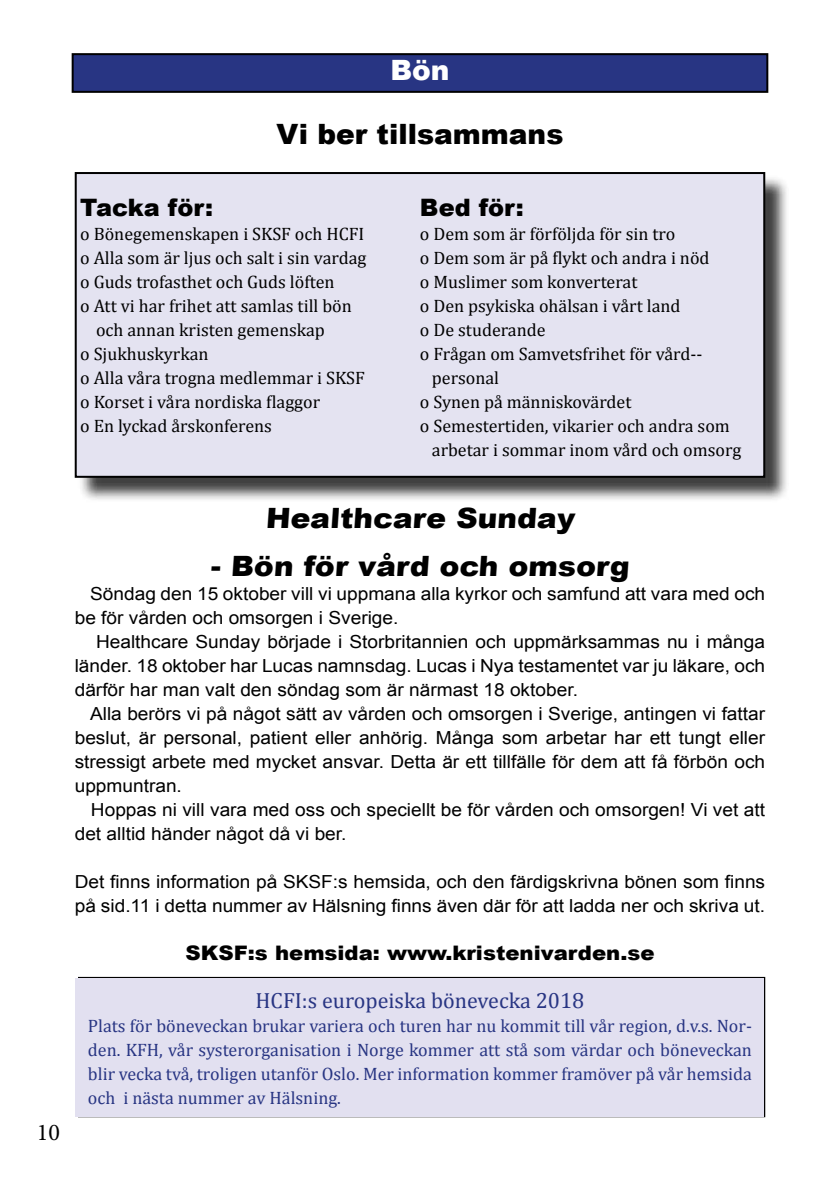
<style>
.page{position:relative;width:840px;height:1191px;background:#fff}
.page>*{position:absolute;margin:0;border:0;box-sizing:border-box;transform-origin:0 0}
.t1{font:900 28px "Arial";color:#000;scale:1.06 1}
.t2{font:900 28px "Arial";color:#000}
.t3{font:900 28px "Arial";color:#fff}
.t4{font:900 24px "Arial";color:#000}
.t5{font:24px "Minion Pro";color:#000}
.t6{font:22px "Cambria";color:#283583}
.t7{font:900 20px "Arial";color:#000;scale:1.06 1}
.t8{font:18px/24px "Arial";color:#000;scale:1.06 1}
.t9{font:18px "Cambria";color:#000}
.t10{font:18px/24px "Cambria";color:#283583;text-align:justify}
</style>
<div class="page">
<div style="left:78px;top:175px;width:711px;height:328px;background:#000;opacity:.75"></div>
<div style="left:76px;top:173px;width:687px;height:304px;background:#e4e3f1"></div>
<div style="left:75px;top:172px;width:689px;height:306px;border:2px solid #000"></div>
<div style="left:73px;top:54px;width:693px;height:38px;background:#283583"></div>
<div style="left:72px;top:53px;width:695px;height:40px;border:2px solid #000"></div>
<div style="left:75px;top:977px;width:689px;height:140px;background:#e2e0f0;border:2px solid #fff"></div>
<h1 class="t3" style="left:390px;top:50px;width:61px">Bön</h1>
<h1 class="t2" style="left:276px;top:114px;width:288px">Vi ber tillsammans</h1>
<h2 class="t4" style="left:80px;top:190px;width:134px">Tacka för:</h2>
<p class="t9" style="left:80px;top:223px;width:285px">o Bönegemenskapen i SKSF och HCFI</p>
<p class="t9" style="left:80px;top:247px;width:287px">o Alla som är ljus och salt i sin vardag</p>
<p class="t9" style="left:80px;top:271px;width:256px">o Guds trofasthet och Guds löften</p>
<p class="t9" style="left:80px;top:295px;width:273px">o Att vi har frihet att samlas till bön</p>
<p class="t9" style="left:96px;top:319px;width:230px">och annan kristen gemenskap</p>
<p class="t9" style="left:80px;top:343px;width:130px">o Sjukhuskyrkan</p>
<p class="t9" style="left:80px;top:367px;width:286px">o Alla våra trogna medlemmar i SKSF</p>
<p class="t9" style="left:80px;top:391px;width:241px">o Korset i våra nordiska flaggor</p>
<p class="t9" style="left:80px;top:415px;width:193px">o En lyckad årskonferens</p>
<h2 class="t4" style="left:420px;top:190px;width:105px">Bed för:</h2>
<p class="t9" style="left:420px;top:223px;width:257px">o Dem som är förföljda för sin tro</p>
<p class="t9" style="left:420px;top:247px;width:291px">o Dem som är på flykt och andra i nöd</p>
<p class="t9" style="left:420px;top:271px;width:219px">o Muslimer som konverterat</p>
<p class="t9" style="left:420px;top:295px;width:262px">o Den psykiska ohälsan i vårt land</p>
<p class="t9" style="left:420px;top:319px;width:127px">o De studerande</p>
<p class="t9" style="left:420px;top:343px;width:284px">o Frågan om Samvetsfrihet för vård--</p>
<p class="t9" style="left:431px;top:367px;width:69px">personal</p>
<p class="t9" style="left:420px;top:391px;width:213px">o Synen på människovärdet</p>
<p class="t9" style="left:420px;top:415px;width:311px">o Semestertiden, vikarier och andra som</p>
<p class="t9" style="left:431px;top:439px;width:311px">arbetar i sommar inom vård och omsorg</p>
<h2 class="t5" style="left:37px;top:1116px;width:25px">10</h2>
<h1 class="t1" style="left:265px;top:498px;width:293px">Healthcare Sunday</h1>
<h1 class="t1" style="left:210px;top:546px;width:399px">- Bön för vård och omsorg</h1>
<p class="t8" style="left:75px;top:582px;width:652px;text-indent:15px">Söndag den 15 oktober vill vi uppmana alla kyrkor och samfund att vara med och be för vården och omsorgen i Sverige.</p>
<p class="t8" style="left:75px;top:630px;width:652px;text-align:justify;text-indent:21px">Healthcare Sunday började i Storbritannien och uppmärksammas nu i många länder. 18 oktober har Lucas namnsdag. Lucas i Nya testamentet var ju läkare, och därför har man valt den söndag som är närmast 18 oktober.</p>
<p class="t8" style="left:75px;top:702px;width:652px;text-align:justify;text-indent:15px">Alla berörs vi på något sätt av vården och omsorgen i Sverige, antingen vi fattar beslut, är personal, patient eller anhörig. Många som arbetar har ett tungt eller stressigt arbete med mycket ansvar. Detta är ett tillfälle för dem att få förbön och uppmuntran.</p>
<p class="t8" style="left:75px;top:798px;width:652px;text-indent:16px">Hoppas ni vill vara med oss och speciellt be för vården och omsorgen! Vi vet att det alltid händer något då vi ber.</p>
<p class="t8" style="left:75px;top:870px;width:652px">Det finns information på SKSF:s hemsida, och den färdigskrivna bönen som finns på sid.11 i detta nummer av Hälsning finns även där för att ladda ner och skriva ut.</p>
<p class="t7" style="left:185px;top:938px;width:444px">SKSF:s hemsida: www.kristenivarden.se</p>
<p class="t6" style="left:255px;top:988px;width:330px">HCFI:s europeiska bönevecka 2018</p>
<p class="t10" style="left:88px;top:1014px;width:665px">Plats för böneveckan brukar variera och turen har nu kommit till vår region, d.v.s. Nor&shy;den. KFH, vår systerorganisation i Norge kommer att stå som värdar och böneveckan blir vecka två, troligen utanför Oslo. Mer information kommer framöver på vår hemsida och i nästa nummer av Hälsning.</p>
</div>
